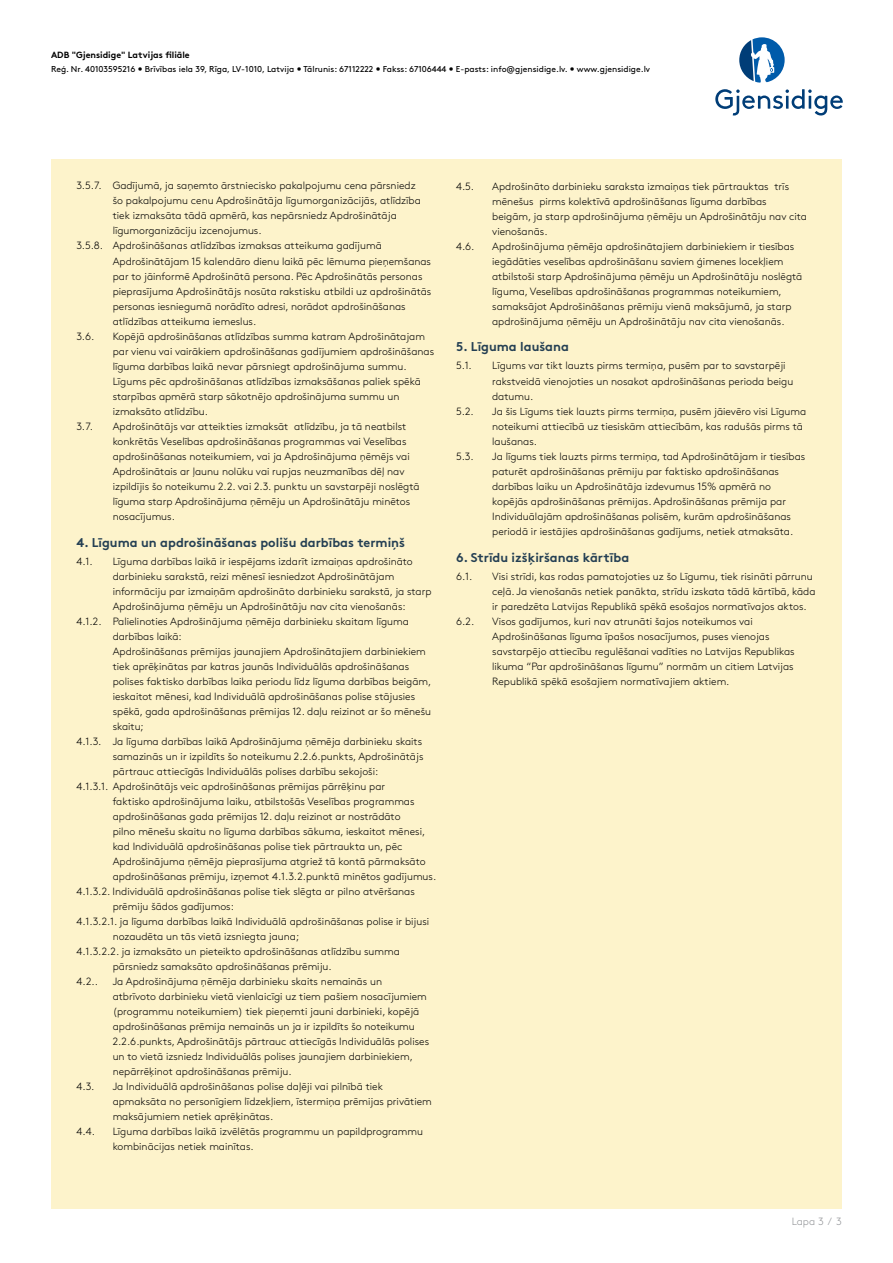
<style>
.page{position:relative;width:893px;height:1263px;background:#fff}
.page>*{position:absolute;margin:0;border:0;box-sizing:border-box;transform-origin:0 0}
.t1{font:700 12.75px "Gjen Brown OT";color:#243f53}
.t2{font:300 10.5px/15px "Gjen Brown OT";color:#000}
.t3{font:300 10.5px "Gjen Brown OT";color:#939598}
.t4{font:700 9px "Gjen Brown OT";color:#000}
.t5{font:8.55px "Gjen Brown OT";color:#000}
</style>
<div class="page">
<svg style="left:715px;top:89px;width:128px;height:27px"></svg>
<svg style="left:739px;top:37px;width:46px;height:46px"></svg>
<div style="left:51px;top:159px;width:791px;height:1050px;background:#fdf3cb"></div>
<p class="t4" style="left:51px;top:47px;width:140px">ADB "Gjensidige" Latvijas liāle</p>
<p class="t5" style="left:51px;top:63px;width:601px">Reģ. Nr. 40103595216 • Brīvības iela 39, Rīga, LV-1010, Latvija • Tālrunis: 67112222 • Fakss: 67106444 • E-pasts: info@gjensidige.lv. • www.gjensidige.lv</p>
<p class="t2" style="left:77px;top:178px;width:341px">3.5.7. Gadījumā, ja saņemto ārstniecisko pakalpojumu cena pārsniedz</p>
<p class="t2" style="left:113px;top:193px;width:310px">šo pakalpojumu cenu Apdrošinātāja līgumorganizācijās, atlīdzība</p>
<p class="t2" style="left:113px;top:208px;width:286px">tiek izmaksāta tādā apmērā, kas nepārsniedz Apdrošinātāja</p>
<p class="t2" style="left:113px;top:223px;width:150px">līgumorganizāciju izcenojumus.</p>
<p class="t2" style="left:77px;top:238px;width:307px">3.5.8. Apdrošināšanas atlīdzības izmaksas atteikuma gadījumā</p>
<p class="t2" style="left:113px;top:253px;width:320px">Apdrošinātājam 15 kalendāro dienu laikā pēc lēmuma pieņemšanas</p>
<p class="t2" style="left:113px;top:268px;width:311px">par to jāinformē Apdrošinātā persona. Pēc Apdrošinātās personas</p>
<p class="t2" style="left:113px;top:283px;width:320px">pieprasījuma Apdrošinātājs nosūta rakstisku atbildi uz apdrošinātās</p>
<p class="t2" style="left:113px;top:298px;width:294px">personas iesniegumā norādīto adresi, norādot apdrošināšanas</p>
<p class="t2" style="left:113px;top:313px;width:145px">atlīdzības atteikuma iemeslus.</p>
<p class="t2" style="left:77px;top:328px;width:19px">3.6.</p>
<p class="t2" style="left:113px;top:328px;width:323px">Kopējā apdrošināšanas atlīdzības summa katram Apdrošinātajam par vienu vai vairākiem apdrošināšanas gadījumiem apdrošināšanas līguma darbības laikā nevar pārsniegt apdrošinājuma summu.<br>Līgums pēc apdrošināšanas atlīdzības izmaksāšanas paliek spēkā starpības apmērā starp sākotnējo apdrošinājuma summu un izmaksāto atlīdzību.</p>
<p class="t2" style="left:77px;top:418px;width:18px">3.7.</p>
<p class="t2" style="left:113px;top:418px;width:308px">Apdrošinātājs var atteikties izmaksāt atlīdzību, ja tā neatbilst konkrētās Veselības apdrošināšanas programmas vai Veselības apdrošināšanas noteikumiem, vai ja Apdrošinājuma ņēmējs vai Apdrošinātais ar ļaunu nolūku vai rupjas neuzmanības dēļ nav izpildījis šo noteikumu 2.2. vai 2.3. punktu un savstarpēji noslēgtā līguma starp Apdrošinājuma ņēmēju un Apdrošinātāju minētos nosacījumus.</p>
<p class="t1" style="left:77px;top:532px;width:330px">4. Līguma un apdrošināšanas polišu darbības termiņš</p>
<p class="t2" style="left:77px;top:553px;width:18px">4.1.</p>
<p class="t2" style="left:113px;top:553px;width:302px">Līguma darbības laikā ir iespējams izdarīt izmaiņas apdrošināto</p>
<p class="t2" style="left:113px;top:568px;width:283px">darbinieku sarakstā, reizi mēnesī iesniedzot Apdrošinātājam</p>
<p class="t2" style="left:113px;top:583px;width:320px">informāciju par izmaiņām apdrošināto darbinieku sarakstā, ja starp</p>
<p class="t2" style="left:113px;top:598px;width:295px">Apdrošinājuma ņēmēju un Apdrošinātāju nav cita vienošanās:</p>
<p class="t2" style="left:77px;top:613px;width:334px">4.1.2. Palielinoties Apdrošinājuma ņēmēja darbinieku skaitam līguma</p>
<p class="t2" style="left:113px;top:628px;width:71px">darbības laikā:</p>
<p class="t2" style="left:113px;top:643px;width:315px">Apdrošināšanas prēmijas jaunajiem Apdrošinātajiem darbiniekiem</p>
<p class="t2" style="left:113px;top:658px;width:298px">tiek aprēķinātas par katras jaunās Individuālās apdrošināšanas</p>
<p class="t2" style="left:113px;top:673px;width:320px">polises faktisko darbības laika periodu līdz līguma darbības beigām,</p>
<p class="t2" style="left:113px;top:688px;width:304px">ieskaitot mēnesi, kad Individuālā apdrošināšanas polise stājusies</p>
<p class="t2" style="left:113px;top:703px;width:320px">spēkā, gada apdrošināšanas prēmijas 12. daļu reizinot ar šo mēnešu</p>
<p class="t2" style="left:113px;top:718px;width:33px">skaitu;</p>
<p class="t2" style="left:77px;top:733px;width:347px">4.1.3. Ja līguma darbības laikā Apdrošinājuma ņēmēja darbinieku skaits</p>
<p class="t2" style="left:113px;top:748px;width:312px">samazinās un ir izpildīts šo noteikumu 2.2.6.punkts, Apdrošinātājs</p>
<p class="t2" style="left:113px;top:763px;width:267px">pārtrauc attiecīgās Individuālās polises darbību sekojoši:</p>
<p class="t2" style="left:77px;top:778px;width:310px">4.1.3.1. Apdrošinātājs veic apdrošināšanas prēmijas pārrēķinu par</p>
<p class="t2" style="left:113px;top:793px;width:303px">faktisko apdrošinājuma laiku, atbilstošās Veselības programmas</p>
<p class="t2" style="left:113px;top:808px;width:289px">apdrošināšanas gada prēmijas 12. daļu reizinot ar nostrādāto</p>
<p class="t2" style="left:113px;top:823px;width:314px">pilno mēnešu skaitu no līguma darbības sākuma, ieskaitot mēnesi,</p>
<p class="t2" style="left:113px;top:838px;width:291px">kad Individuālā apdrošināšanas polise tiek pārtraukta un, pēc</p>
<p class="t2" style="left:113px;top:853px;width:314px">Apdrošinājuma ņēmēja pieprasījuma atgriež tā kontā pārmaksāto</p>
<p class="t2" style="left:113px;top:868px;width:325px">apdrošināšanas prēmiju, izņemot 4.1.3.2.punktā minētos gadījumus.</p>
<p class="t2" style="left:77px;top:883px;width:340px">4.1.3.2. Individuālā apdrošināšanas polise tiek slēgta ar pilno atvēršanas</p>
<p class="t2" style="left:113px;top:898px;width:123px">prēmiju šādos gadījumos:</p>
<p class="t2" style="left:77px;top:913px;width:354px">4.1.3.2.1. ja līguma darbības laikā Individuālā apdrošināšanas polise ir bijusi</p>
<p class="t2" style="left:113px;top:928px;width:188px">nozaudēta un tās vietā izsniegta jauna;</p>
<p class="t2" style="left:77px;top:943px;width:325px">4.1.3.2.2. ja izmaksāto un pieteikto apdrošināšanas atlīdzību summa</p>
<p class="t2" style="left:113px;top:958px;width:220px">pārsniedz samaksāto apdrošināšanas prēmiju.</p>
<p class="t2" style="left:77px;top:973px;width:23px">4.2..</p>
<p class="t2" style="left:113px;top:973px;width:318px">Ja Apdrošinājuma ņēmēja darbinieku skaits nemainās un<br>atbrīvoto darbinieku vietā vienlaicīgi uz tiem pašiem nosacījumiem (programmu noteikumiem) tiek pieņemti jauni darbinieki, kopējā apdrošināšanas prēmija nemainās un ja ir izpildīts šo noteikumu 2.2.6.punkts, Apdrošinātājs pārtrauc attiecīgās Individuālās polises un to vietā izsniedz Individuālās polises jaunajiem darbiniekiem, nepārrēķinot apdrošināšanas prēmiju.</p>
<p class="t2" style="left:77px;top:1078px;width:19px">4.3.</p>
<p class="t2" style="left:113px;top:1078px;width:321px">Ja Individuālā apdrošināšanas polise daļēji vai pilnībā tiek apmaksāta no personīgiem līdzekļiem, īstermiņa prēmijas privātiem maksājumiem netiek aprēķinātas.</p>
<p class="t2" style="left:77px;top:1123px;width:20px">4.4.</p>
<p class="t2" style="left:113px;top:1123px;width:312px">Līguma darbības laikā izvēlētās programmu un papildprogrammu kombinācijas netiek mainītas.</p>
<p class="t2" style="left:456px;top:178px;width:19px">4.5.</p>
<p class="t2" style="left:492px;top:178px;width:316px">Apdrošināto darbinieku saraksta izmaiņas tiek pārtrauktas trīs mēnešus pirms kolektīvā apdrošināšanas līguma darbības beigām, ja starp apdrošinājuma ņēmēju un Apdrošinātāju nav cita vienošanās.</p>
<p class="t2" style="left:456px;top:238px;width:20px">4.6.</p>
<p class="t2" style="left:492px;top:238px;width:312px">Apdrošinājuma ņēmēja apdrošinātajiem darbiniekiem ir tiesības iegādāties veselības apdrošināšanu saviem ģimenes locekļiem atbilstoši starp Apdrošinājuma ņēmēju un Apdrošinātāju noslēgtā līguma, Veselības apdrošināšanas programmas noteikumiem, samaksājot Apdrošināšanas prēmiju vienā maksājumā, ja starp apdrošinājuma ņēmēju un Apdrošinātāju nav cita vienošanās.</p>
<p class="t1" style="left:456px;top:337px;width:114px">5. Līguma laušana</p>
<p class="t2" style="left:456px;top:358px;width:17px">5.1.</p>
<p class="t2" style="left:492px;top:358px;width:303px">Līgums var tikt lauzts pirms termiņa, pusēm par to savstarpēji rakstveidā vienojoties un nosakot apdrošināšanas perioda beigu datumu.</p>
<p class="t2" style="left:456px;top:403px;width:19px">5.2.</p>
<p class="t2" style="left:492px;top:403px;width:315px">Ja šis Līgums tiek lauzts pirms termiņa, pusēm jāievēro visi Līguma noteikumi attiecībā uz tiesiskām attiecībām, kas radušās pirms tā laušanas.</p>
<p class="t2" style="left:456px;top:448px;width:19px">5.3.</p>
<p class="t2" style="left:492px;top:448px;width:315px">Ja līgums tiek lauzts pirms termiņa, tad Apdrošinātājam ir tiesības paturēt apdrošināšanas prēmiju par faktisko apdrošināšanas darbības laiku un Apdrošinātāja izdevumus 15% apmērā no kopējās apdrošināšanas prēmijas. Apdrošināšanas prēmija par Individuālajām apdrošināšanas polisēm, kurām apdrošināšanas periodā ir iestājies apdrošināšanas gadījums, netiek atmaksāta.</p>
<p class="t1" style="left:456px;top:547px;width:175px">6. Strīdu izšķiršanas kārtība</p>
<p class="t2" style="left:456px;top:568px;width:18px">6.1.</p>
<p class="t2" style="left:492px;top:568px;width:325px">Visi strīdi, kas rodas pamatojoties uz šo Līgumu, tiek risināti pārrunu ceļā. Ja vienošanās netiek panākta, strīdu izskata tādā kārtībā, kāda ir paredzēta Latvijas Republikā spēkā esošajos normatīvajos aktos.</p>
<p class="t2" style="left:456px;top:613px;width:20px">6.2.</p>
<p class="t2" style="left:492px;top:613px;width:304px">Visos gadījumos, kuri nav atrunāti šajos noteikumos vai Apdrošināšanas līguma īpašos nosacījumos, puses vienojas savstarpējo attiecību regulēšanai vadīties no Latvijas Republikas likuma “Par apdrošināšanas līgumu” normām un citiem Latvijas Republikā spēkā esošajiem normatīvajiem aktiem.</p>
<p class="t3" style="left:792px;top:1213px;width:52px">Lapa 3 / 3</p>
</div>
